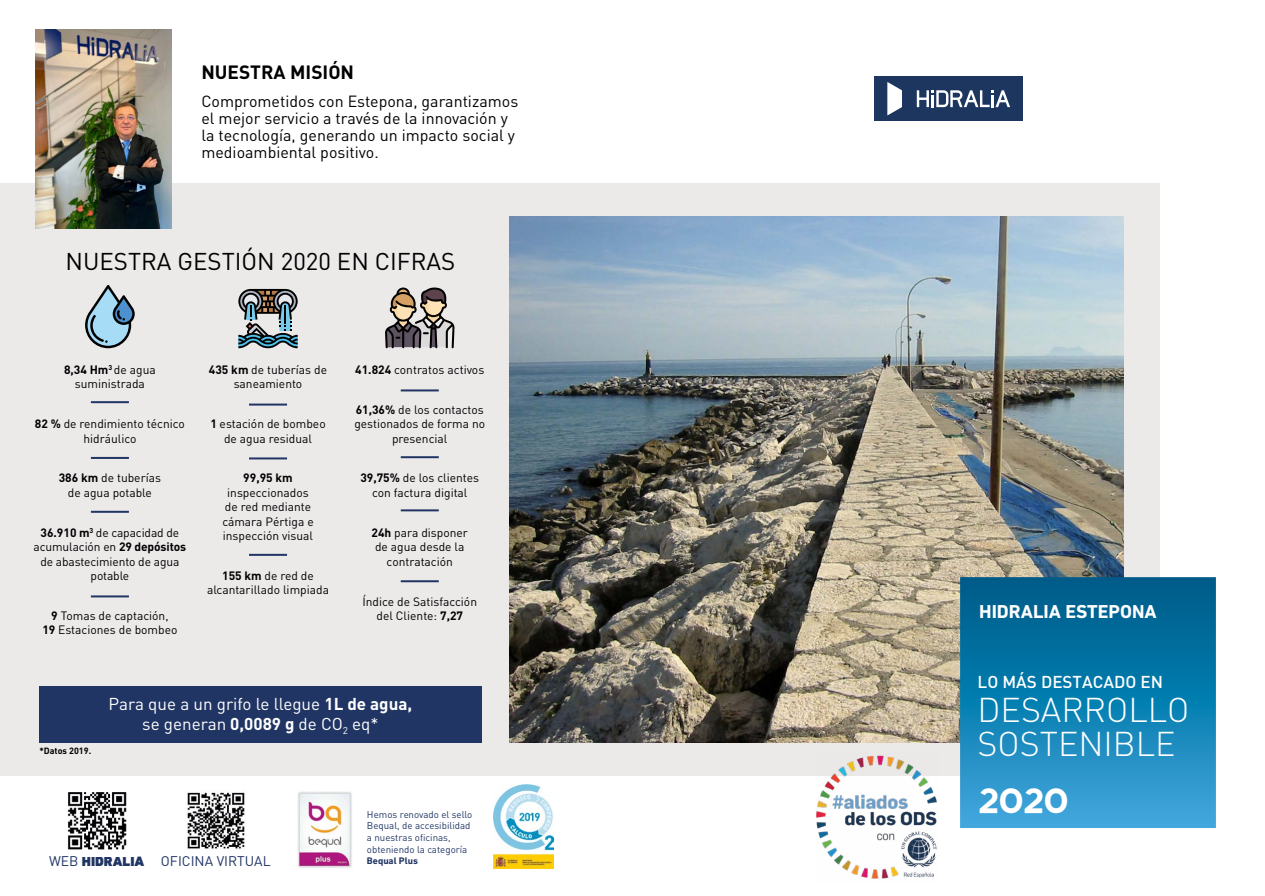
<style>
.page{position:relative;width:1265px;height:896px;background:#fff}
.page>*{position:absolute;margin:0;border:0;box-sizing:border-box;transform-origin:0 0}
.t1{font:300 34px/34px "DIN";color:#fff}
.t2{font:31.6px "Heinberg";color:#fff}
.t3{font:24px "DIN";color:#000}
.t4{font:700 19px "DIN Next LT Pro";color:#fff}
.t5{font:700 19px "DIN";color:#000}
.t6{font:17px/20.4px "DIN";color:#fff;text-align:center}
.t7{font:500 17px "DIN";color:#fff}
.t8{font:16px/17px "DIN";color:#000}
.t9{font:13.8px "DIN";color:#213564}
.t10{font:12px/14.4px "DIN";color:#000;text-align:center}
.t11{font:700 12px "DIN";color:#000}
.t12{font:9.7px/11.6px "DIN";color:#213564}
.t13{font:700 9.7px "DIN Next LT Pro";color:#213564}
.t14{font:700 9px "DIN";color:#000}
.s1{font-weight:700}
.s2{font-family:"DIN Next LT Pro";font-weight:900}
</style>
<div class="page">
<div style="left:0;top:183px;width:1159px;height:593px;background:#ece9e9"></div>
<img style="left:816px;top:755px;width:121px;height:124px">
<img style="left:509px;top:217px;width:614px;height:526px">
<svg style="left:960px;top:577px;width:255px;height:251px;background:#137fb1"></svg>
<div style="left:874px;top:77px;width:149px;height:44px;background:#1c3660"></div>
<svg style="left:887px;top:82px;width:14px;height:33px"></svg>
<svg style="left:916px;top:90px;width:94px;height:17px"></svg>
<img style="left:187px;top:792px;width:58px;height:57px">
<hr style="left:91px;top:457px;width:38px;height:2px;background:#213564">
<hr style="left:91px;top:511px;width:38px;height:2px;background:#213564">
<hr style="left:91px;top:595px;width:38px;height:2px;background:#213564">
<hr style="left:91px;top:401px;width:38px;height:2px;background:#213564">
<hr style="left:249px;top:403px;width:38px;height:2px;background:#213564">
<hr style="left:249px;top:457px;width:38px;height:2px;background:#213564">
<hr style="left:249px;top:554px;width:38px;height:2px;background:#213564">
<hr style="left:401px;top:389px;width:38px;height:2px;background:#213564">
<hr style="left:401px;top:456px;width:38px;height:2px;background:#213564">
<hr style="left:401px;top:580px;width:38px;height:2px;background:#213564">
<hr style="left:401px;top:509px;width:38px;height:2px;background:#213564">
<svg style="left:85px;top:285px;width:50px;height:63px"></svg>
<svg style="left:238px;top:289px;width:60px;height:59px"></svg>
<svg style="left:385px;top:287px;width:69px;height:61px"></svg>
<img style="left:297px;top:791px;width:55px;height:78px">
<svg style="left:68px;top:792px;width:59px;height:58px"></svg>
<div style="left:39px;top:687px;width:442px;height:56px;background:#213564"></div>
<img style="left:36px;top:29px;width:136px;height:199px">
<img style="left:493px;top:784px;width:60px;height:84px">
<h3 class="t5" style="left:201px;top:59px;width:154px">NUESTRA MISIÓN</h3>
<h3 class="t8" style="left:201px;top:92px;width:318px">Comprometidos con Estepona, garantizamos el mejor servicio a través de la innovación y la tecnología, generando un impacto social y medioambiental positivo.</h3>
<h3 class="t3" style="left:65px;top:247px;width:391px">NUESTRA GESTIÓN 2020 EN CIFRAS</h3>
<p class="t10" style="left:64px;top:362px;width:93px"><span class="s1">8,34 Hm</span><sup>3</sup> de agua suministrada</p>
<p class="t10" style="left:35px;top:416px;width:151px"><span class="s1">82 %</span> de rendimiento técnico hidráulico</p>
<p class="t10" style="left:59px;top:471px;width:104px"><span class="s1">386 km</span> de tuberías de agua potable</p>
<p class="t10" style="left:34px;top:525px;width:154px"><span class="s1">36.910 m</span><sup>3</sup> de capacidad de acumulación en <span class="s1">29 depósitos </span>de abastecimiento de agua potable</p>
<p class="t10" style="left:42px;top:608px;width:136px"><span class="s1">9</span> Tomas de captación,<br><span class="s1">19</span> Estaciones de bombeo</p>
<p class="t10" style="left:209px;top:362px;width:120px"><span class="s1">435 km</span> de tuberías de saneamiento</p>
<p class="t10" style="left:210px;top:416px;width:117px"><span class="s1">1</span> estación de bombeo de agua residual</p>
<p class="t11" style="left:243px;top:470px;width:51px">99,95 km</p>
<p class="t10" style="left:222px;top:485px;width:93px">inspeccionados de red mediante cámara Pértiga e inspección visual</p>
<p class="t10" style="left:207px;top:568px;width:123px"><span class="s1">155 km</span> de red de alcantarillado limpiada</p>
<p class="t10" style="left:355px;top:362px;width:130px"><span class="s1">41.824</span> contratos activos</p>
<p class="t10" style="left:354px;top:402px;width:132px"><span class="s1">61,36%</span> de los contactos gestionados de forma no presencial</p>
<p class="t10" style="left:360px;top:471px;width:120px"><span class="s1">39,75%</span> de los clientes con factura digital</p>
<p class="t10" style="left:371px;top:525px;width:98px"><span class="s1">24h</span> para disponer de agua desde la contratación</p>
<p class="t10" style="left:362px;top:594px;width:116px">Índice de Satisfacción del Cliente: <span class="s1">7,27</span></p>
<p class="t14" style="left:39px;top:745px;width:53px">*Datos 2019.</p>
<h3 class="t6" style="left:109px;top:693px;width:305px">Para que a un grifo le llegue <span class="s1">1L de agua, </span>se generan <span class="s1">0,0089 g</span> de CO<sub>2</sub> eq*</h3>
<p class="t9" style="left:49px;top:852px;width:223px">WEB <span class="s2">HIDRALIA</span> OFICINA VIRTUAL</p>
<p class="t12" style="left:367px;top:808px;width:107px">Hemos renovado el sello<br>Bequal, de accesibilidad a nuestras oficinas, obteniendo la categoría</p>
<p class="t13" style="left:367px;top:855px;width:52px">Bequal Plus</p>
<h3 class="t4" style="left:979px;top:600px;width:179px">HIDRALIA ESTEPONA</h3>
<h3 class="t7" style="left:977px;top:671px;width:187px">LO MÁS DESTACADO EN</h3>
<h1 class="t1" style="left:977px;top:692px;width:213px">DESARROLLO<br>SOSTENIBLE</h1>
<h2 class="t2" style="left:979px;top:776px;width:91px">2020</h2>
</div>
